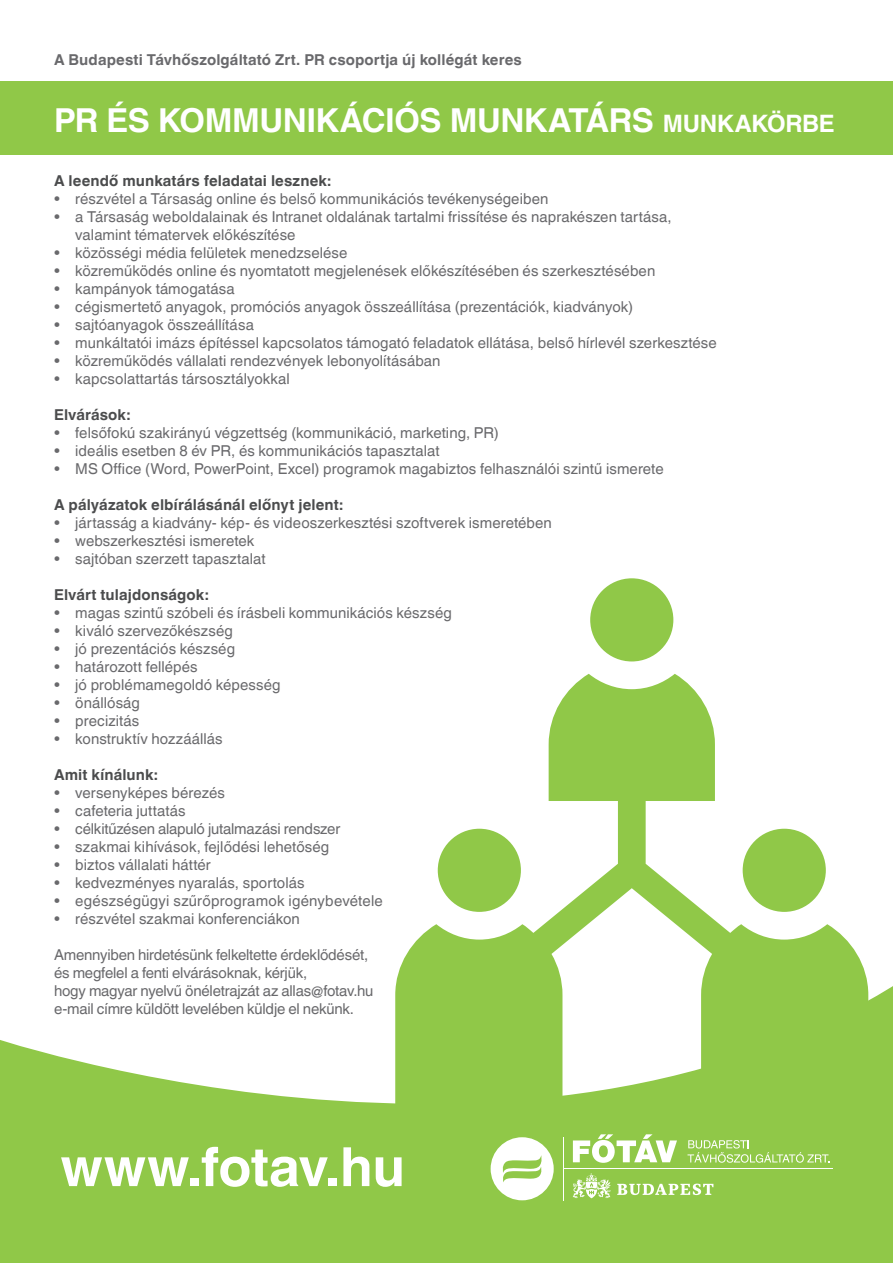
<style>
.page{position:relative;width:893px;height:1263px;background:#fff}
.page>*{position:absolute;margin:0;border:0;box-sizing:border-box;transform-origin:0 0}
.t1{font:700 54px "Helvetica World";letter-spacing:-.01em;color:#fff}
.t2{font:700 33px "Helvetica World";letter-spacing:-.015em;color:#fff}
.t3{font:15px "Helvetica World";letter-spacing:.005em;color:#69696c}
.t4{font:15px "Helvetica World";letter-spacing:-.015em;color:#69696c}
.t5{font:700 15px "Helvetica World";letter-spacing:.005em;color:#4b4c4d}
.t6{font:700 15px "Helvetica World";letter-spacing:.01em;color:#69696c}
.s1{font-size:24px}
</style>
<div class="page">
<div style="left:0;top:82px;width:893px;height:73px;background:#90c848"></div>
<svg style="left:0;top:986px;width:893px;height:277px;fill:#90c848"></svg>
<svg style="left:395px;top:674px;width:473px;height:449px"></svg>
<div style="left:438px;top:829px;width:83px;height:83px;background:#90c848;border-radius:50%"></div>
<div style="left:590px;top:578px;width:83px;height:83px;background:#90c848;border-radius:50%"></div>
<svg style="left:687px;top:1140px;width:142px;height:23px;background:#a3d167"></svg>
<svg style="left:573px;top:1134px;width:104px;height:29px"></svg>
<svg style="left:491px;top:1137px;width:63px;height:63px"></svg>
<svg style="left:617px;top:1183px;width:96px;height:12px"></svg>
<svg style="left:573px;top:1173px;width:38px;height:25px"></svg>
<hr style="left:563px;top:1168px;width:270px;height:1px;background:#fff">
<hr style="left:563px;top:1137px;width:1px;height:63px;background:#fff">
<p class="t6" style="left:54px;top:51px;width:469px">A Budapesti Távhőszolgáltató Zrt. PR csoportja új kollégát keres</p>
<p class="t2" style="left:54px;top:102px;width:782px">PR ÉS KOMMUNIKÁCIÓS MUNKATÁRS <span class="s1">MUNKAKÖRBE</span></p>
<p class="t5" style="left:54px;top:172px;width:279px">A leendő munkatárs feladatai lesznek:</p>
<p class="t3" style="left:54px;top:190px;width:496px">• részvétel a Társaság online és belső kommunikációs tevékenységeiben</p>
<p class="t3" style="left:54px;top:208px;width:619px">• a Társaság weboldalainak és Intranet oldalának tartalmi frissítése és naprakészen tartása,</p>
<p class="t3" style="left:75px;top:226px;width:222px">valamint tématervek előkészítése</p>
<p class="t3" style="left:54px;top:244px;width:295px">• közösségi média felületek menedzselése</p>
<p class="t3" style="left:54px;top:262px;width:603px">• közreműködés online és nyomtatott megjelenések előkészítésében és szerkesztésében</p>
<p class="t3" style="left:54px;top:280px;width:182px">• kampányok támogatása</p>
<p class="t3" style="left:54px;top:298px;width:581px">• cégismertető anyagok, promóciós anyagok összeállítása (prezentációk, kiadványok)</p>
<p class="t3" style="left:54px;top:316px;width:201px">• sajtóanyagok összeállítása</p>
<p class="t3" style="left:54px;top:334px;width:664px">• munkáltatói imázs építéssel kapcsolatos támogató feladatok ellátása, belső hírlevél szerkesztése</p>
<p class="t3" style="left:54px;top:352px;width:388px">• közreműködés vállalati rendezvények lebonyolításában</p>
<p class="t3" style="left:54px;top:370px;width:237px">• kapcsolattartás társosztályokkal</p>
<p class="t5" style="left:54px;top:406px;width:78px">Elvárások:</p>
<p class="t3" style="left:54px;top:424px;width:446px">• felsőfokú szakirányú végzettség (kommunikáció, marketing, PR)</p>
<p class="t3" style="left:54px;top:442px;width:387px">• ideális esetben 8 év PR, és kommunikációs tapasztalat</p>
<p class="t3" style="left:54px;top:460px;width:611px">• MS Office (Word, PowerPoint, Excel) programok magabiztos felhasználói szintű ismerete</p>
<p class="t5" style="left:54px;top:496px;width:290px">A pályázatok elbírálásánál előnyt jelent:</p>
<p class="t3" style="left:54px;top:514px;width:499px">• jártasság a kiadvány- kép- és videoszerkesztési szoftverek ismeretében</p>
<p class="t3" style="left:54px;top:532px;width:202px">• webszerkesztési ismeretek</p>
<p class="t3" style="left:54px;top:550px;width:213px">• sajtóban szerzett tapasztalat</p>
<p class="t5" style="left:54px;top:586px;width:156px">Elvárt tulajdonságok:</p>
<p class="t3" style="left:54px;top:604px;width:399px">• magas szintű szóbeli és írásbeli kommunikációs készség</p>
<p class="t3" style="left:54px;top:622px;width:180px">• kiváló szervezőkészség</p>
<p class="t3" style="left:54px;top:640px;width:183px">• jó prezentációs készség</p>
<p class="t3" style="left:54px;top:658px;width:145px">• határozott fellépés</p>
<p class="t3" style="left:54px;top:676px;width:228px">• jó problémamegoldó képesség</p>
<p class="t3" style="left:54px;top:694px;width:87px">• önállóság</p>
<p class="t3" style="left:54px;top:712px;width:87px">• precizitás</p>
<p class="t3" style="left:54px;top:730px;width:170px">• konstruktív hozzáállás</p>
<p class="t5" style="left:54px;top:766px;width:105px">Amit kínálunk:</p>
<p class="t3" style="left:54px;top:784px;width:172px">• versenyképes bérezés</p>
<p class="t3" style="left:54px;top:802px;width:133px">• cafeteria juttatás</p>
<p class="t4" style="left:54px;top:820px;width:288px">• célkitűzésen alapuló jutalmazási rendszer</p>
<p class="t3" style="left:54px;top:838px;width:277px">• szakmai kihívások, fejlődési lehetőség</p>
<p class="t3" style="left:54px;top:856px;width:158px">• biztos vállalati háttér</p>
<p class="t3" style="left:54px;top:874px;width:252px">• kedvezményes nyaralás, sportolás</p>
<p class="t3" style="left:54px;top:892px;width:330px">• egészségügyi szűrőprogramok igénybevétele</p>
<p class="t3" style="left:54px;top:910px;width:247px">• részvétel szakmai konferenciákon</p>
<p class="t4" style="left:54px;top:946px;width:316px">Amennyiben hirdetésünk felkeltette érdeklődését,</p>
<p class="t4" style="left:54px;top:964px;width:255px">és megfelel a fenti elvárásoknak, kérjük,</p>
<p class="t4" style="left:54px;top:982px;width:321px">hogy magyar nyelvű önéletrajzát az allas@fotav.hu</p>
<p class="t4" style="left:54px;top:1000px;width:301px">e-mail címre küldött levelében küldje el nekünk.</p>
<p class="t1" style="left:60px;top:1136px;width:346px">www.fotav.hu</p>
</div>
